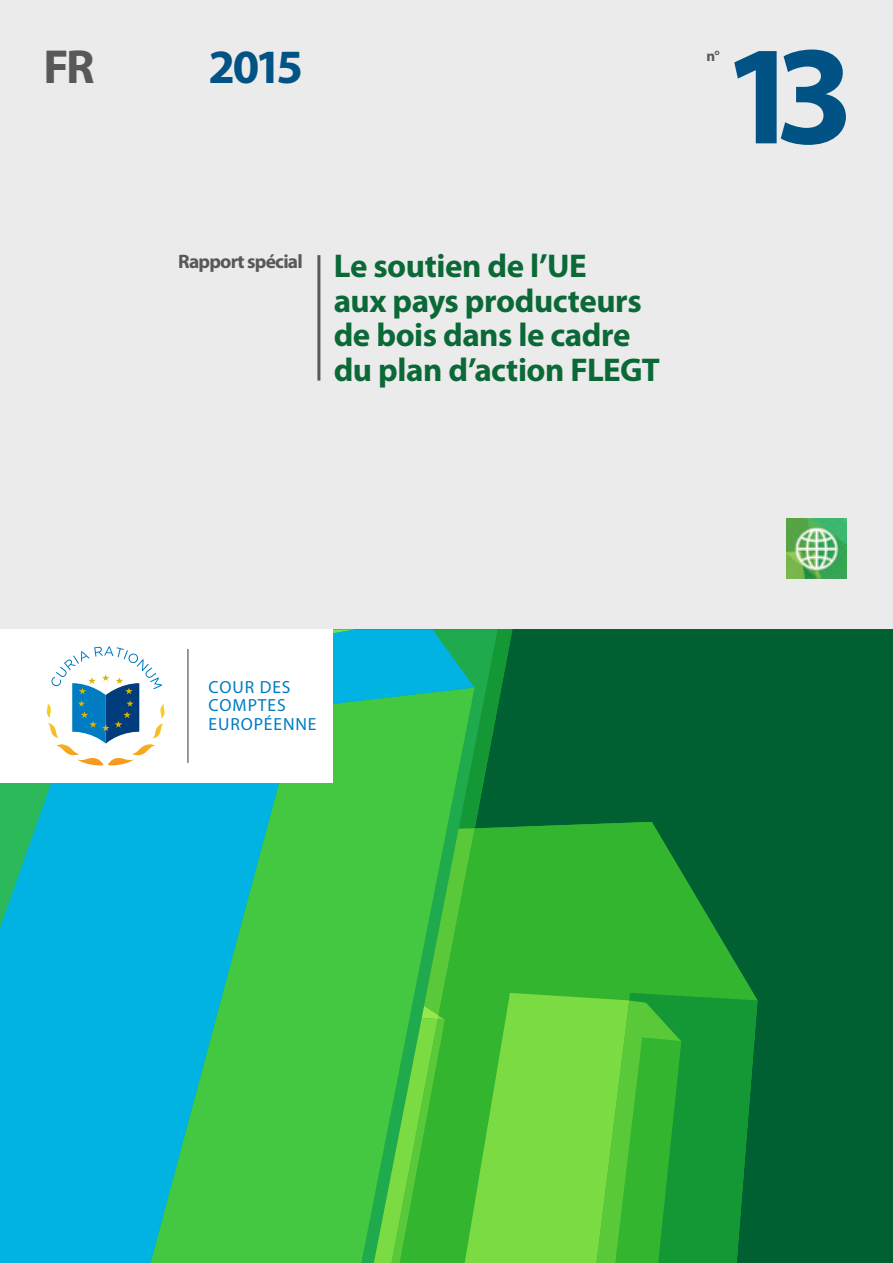
<style>
.page{position:relative;width:893px;height:1263px;background:#fff}
.page>*{position:absolute;margin:0;border:0;box-sizing:border-box;transform-origin:0 0}
.t1{font:700 141.9px "Myriad Pro";color:#015386}
.t2{font:700 48px "Myriad Pro";color:#015386}
.t3{font:700 48px "Myriad Pro";color:#57585a}
.t4{font:700 33px/34.5px "Myriad Pro";letter-spacing:-.015em;color:#0b6938}
.t5{font:17.55px/18.5px "Myriad Pro";letter-spacing:.05em;color:#007cc2}
.t6{font:700 15px "Myriad Pro";color:#57585a}
</style>
<div class="page">
<div style="left:0;top:0;width:893px;height:649px;background:#ebebeb"></div>
<div style="left:0;top:629px;width:893px;height:634px;background:#006031"></div>
<svg style="left:0;top:629px;width:361px;height:634px;background:#21bd94"></svg>
<svg style="left:361px;top:629px;width:13px;height:634px;background:#3ac453"></svg>
<svg style="left:374px;top:629px;width:383px;height:634px"></svg>
<hr style="left:317px;top:255px;width:3px;height:126px;background:#57585a">
<div style="left:0;top:629px;width:333px;height:153px;background:#fff"></div>
<hr style="left:187px;top:649px;width:2px;height:114px;background:#7c7e81">
<svg style="left:0;top:646px;width:184px;height:284px"></svg>
<img style="left:787px;top:519px;width:59px;height:59px">
<p class="t3" style="left:44px;top:36px;width:52px">FR</p>
<p class="t2" style="left:209px;top:36px;width:96px">2015</p>
<p class="t6" style="left:707px;top:46px;width:15px">n°</p>
<p class="t1" style="left:734px;top:3px;width:118px">13</p>
<p class="t4" style="left:334px;top:248px;width:328px;text-indent:-155px"><sup>Rapport</sup> <sup>spécial</sup> Le soutien de l’UE<br>aux pays producteurs de bois dans le cadre du plan d’action FLEGT</p>
<p class="t5" style="left:209px;top:678px;width:109px">COUR DES<br>COMPTES<br>EUROPÉENNE</p>
</div>
